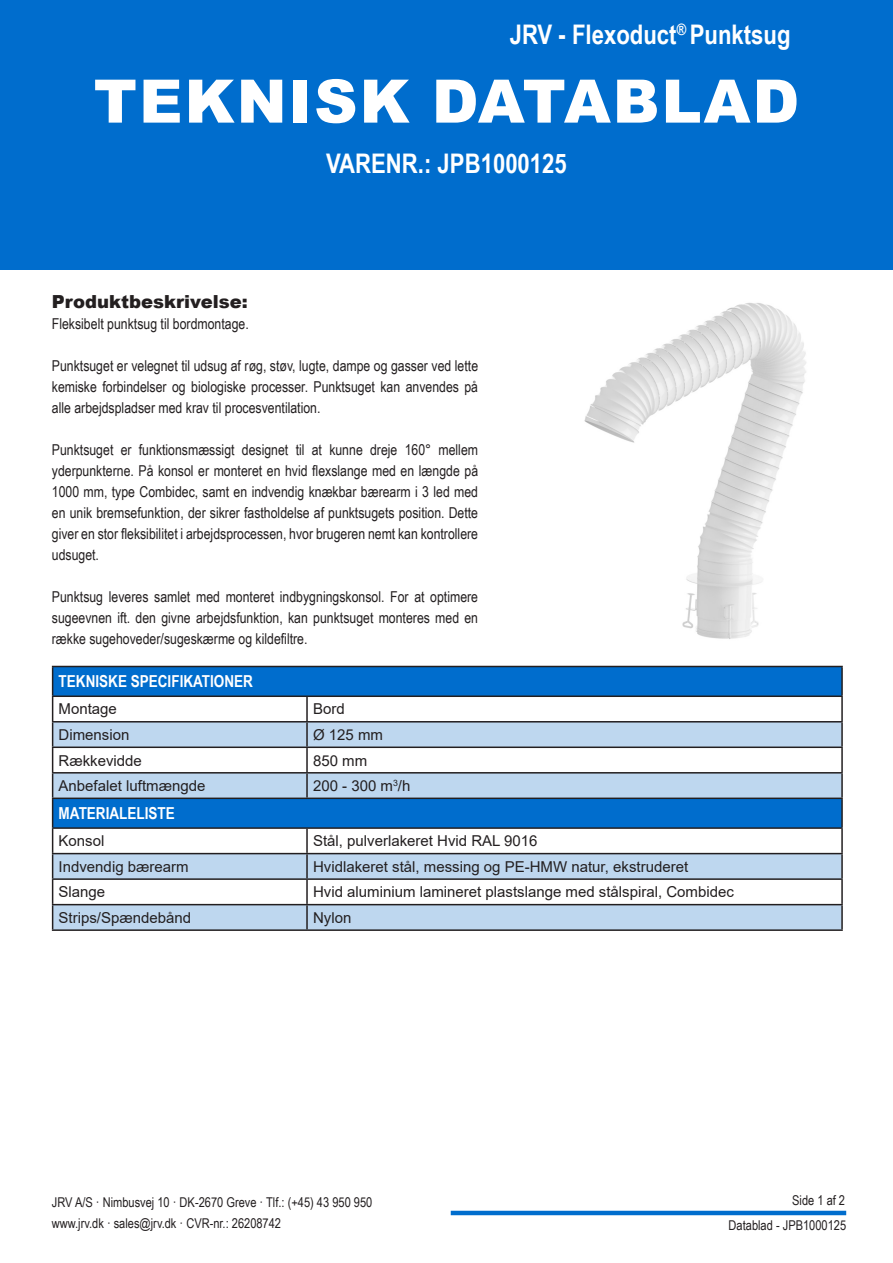
<style>
.page{position:relative;width:893px;height:1263px;background:#fff}
.page>*{position:absolute;margin:0;border:0;box-sizing:border-box;transform-origin:0 0}
.t1{font:900 60px "Arial";letter-spacing:.035em;color:#fff}
.t2{font:700 27px "Arial Narrow";color:#fff}
.t3{font:900 18px "Arial";color:#231f20}
.t4{font:700 16.5px "Arial Narrow";color:#fff}
.t5{font:15px/21px "Arial Narrow";color:#231f20;text-align:justify}
.t6{font:15px "Arial";color:#231f20}
.t7{font:13.5px/24.5px "Arial Narrow";color:#231f20;text-align:right}
</style>
<div class="page">
<hr style="left:451px;top:1211px;width:395px;height:4px;background:#006dcd">
<div style="left:53px;top:667px;width:788px;height:28px;background:#006dcd"></div>
<svg style="left:53px;top:722px;width:788px;height:207px;fill:#bed7ef"></svg>
<hr style="left:52px;top:666px;width:255px;height:1px;background:#231f20">
<hr style="left:307px;top:666px;width:536px;height:1px;background:#231f20">
<hr style="left:841px;top:667px;width:2px;height:28px;background:#231f20">
<hr style="left:52px;top:695px;width:255px;height:2px;background:#231f20">
<hr style="left:307px;top:695px;width:536px;height:2px;background:#231f20">
<hr style="left:306px;top:697px;width:2px;height:24px;background:#231f20">
<hr style="left:841px;top:697px;width:2px;height:24px;background:#231f20">
<hr style="left:52px;top:721px;width:255px;height:1px;background:#231f20">
<hr style="left:307px;top:721px;width:536px;height:1px;background:#231f20">
<hr style="left:306px;top:722px;width:2px;height:24px;background:#231f20">
<hr style="left:841px;top:722px;width:2px;height:24px;background:#231f20">
<hr style="left:52px;top:746px;width:255px;height:2px;background:#231f20">
<hr style="left:307px;top:746px;width:536px;height:2px;background:#231f20">
<hr style="left:306px;top:748px;width:2px;height:24px;background:#231f20">
<hr style="left:841px;top:748px;width:2px;height:24px;background:#231f20">
<hr style="left:52px;top:772px;width:255px;height:1px;background:#231f20">
<hr style="left:307px;top:772px;width:536px;height:1px;background:#231f20">
<hr style="left:306px;top:773px;width:2px;height:24px;background:#231f20">
<hr style="left:841px;top:773px;width:2px;height:24px;background:#231f20">
<hr style="left:52px;top:797px;width:255px;height:2px;background:#231f20">
<hr style="left:307px;top:797px;width:536px;height:2px;background:#231f20">
<hr style="left:841px;top:799px;width:2px;height:28px;background:#231f20">
<hr style="left:52px;top:827px;width:255px;height:2px;background:#231f20">
<hr style="left:307px;top:827px;width:536px;height:2px;background:#231f20">
<hr style="left:306px;top:829px;width:2px;height:24px;background:#231f20">
<hr style="left:841px;top:829px;width:2px;height:24px;background:#231f20">
<hr style="left:52px;top:853px;width:255px;height:1px;background:#231f20">
<hr style="left:307px;top:853px;width:536px;height:1px;background:#231f20">
<hr style="left:306px;top:854px;width:2px;height:24px;background:#231f20">
<hr style="left:841px;top:854px;width:2px;height:24px;background:#231f20">
<hr style="left:52px;top:878px;width:255px;height:2px;background:#231f20">
<hr style="left:307px;top:878px;width:536px;height:2px;background:#231f20">
<hr style="left:306px;top:880px;width:2px;height:24px;background:#231f20">
<hr style="left:841px;top:880px;width:2px;height:24px;background:#231f20">
<hr style="left:52px;top:904px;width:255px;height:1px;background:#231f20">
<svg style="left:52px;top:667px;width:1px;height:262px"></svg>
<hr style="left:307px;top:904px;width:536px;height:1px;background:#231f20">
<hr style="left:306px;top:905px;width:2px;height:24px;background:#231f20">
<hr style="left:841px;top:905px;width:2px;height:24px;background:#231f20">
<hr style="left:52px;top:929px;width:255px;height:2px;background:#231f20">
<hr style="left:307px;top:929px;width:536px;height:2px;background:#231f20">
<div style="left:0;top:0;width:893px;height:269px;background:#006dcd"></div>
<img style="left:584px;top:303px;width:222px;height:336px">
<p class="t2" style="left:510px;top:14px;width:282px">JRV - Flexoduct<sup>®</sup> Punktsug</p>
<p class="t1" style="left:94px;top:58px;width:707px">TEKNISK DATABLAD</p>
<p class="t2" style="left:326px;top:143px;width:242px">VARENR.: JPB1000125</p>
<p class="t3" style="left:52px;top:288px;width:197px">Produktbeskrivelse:</p>
<p class="t5" style="left:52px;top:312px;width:198px">Fleksibelt punktsug til bordmontage.</p>
<p class="t5" style="left:52px;top:354px;width:428px">Punktsuget er velegnet til udsug af røg, støv, lugte, dampe og gasser ved lette kemiske forbindelser og biologiske processer. Punktsuget kan anvendes på alle arbejdspladser med krav til procesventilation.</p>
<p class="t5" style="left:52px;top:438px;width:428px">Punktsuget er funktionsmæssigt designet til at kunne dreje 160° mellem yderpunkterne. På konsol er monteret en hvid flexslange med en længde på 1000 mm, type Combidec, samt en indvendig knækbar bærearm i 3 led med en unik bremsefunktion, der sikrer fastholdelse af punktsugets position. Dette giver en stor fleksibilitet i arbejdsprocessen, hvor brugeren nemt kan kontrollere udsuget.</p>
<p class="t5" style="left:52px;top:585px;width:428px">Punktsug leveres samlet med monteret indbygningskonsol. For at optimere sugeevnen ift. den givne arbejdsfunktion, kan punktsuget monteres med en række sugehoveder/sugeskærme og kildefiltre.</p>
<p class="t4" style="left:59px;top:669px;width:196px">TEKNISKE SPECIFIKATIONER</p>
<p class="t6" style="left:59px;top:699px;width:60px">Montage</p>
<p class="t6" style="left:313px;top:699px;width:33px">Bord</p>
<p class="t6" style="left:59px;top:724px;width:72px">Dimension</p>
<p class="t6" style="left:313px;top:724px;width:72px">Ø 125 mm</p>
<p class="t6" style="left:59px;top:750px;width:85px">Rækkevidde</p>
<p class="t6" style="left:313px;top:750px;width:56px">850 mm</p>
<p class="t6" style="left:59px;top:775px;width:148px">Anbefalet luftmængde</p>
<p class="t6" style="left:313px;top:775px;width:99px">200 - 300 m<sup>3</sup>/h</p>
<p class="t4" style="left:59px;top:801px;width:118px">MATERIALELISTE</p>
<p class="t6" style="left:59px;top:831px;width:47px">Konsol</p>
<p class="t6" style="left:313px;top:831px;width:226px">Stål, pulverlakeret Hvid RAL 9016</p>
<p class="t6" style="left:59px;top:856px;width:132px">Indvendig bærearm</p>
<p class="t6" style="left:313px;top:856px;width:377px">Hvidlakeret stål, messing og PE-HMW natur, ekstruderet</p>
<p class="t6" style="left:59px;top:882px;width:48px">Slange</p>
<p class="t6" style="left:313px;top:882px;width:422px">Hvid aluminium lamineret plastslange med stålspiral, Combidec</p>
<p class="t6" style="left:59px;top:907px;width:134px">Strips/Spændebånd</p>
<p class="t6" style="left:313px;top:907px;width:40px">Nylon</p>
<p class="t7" style="left:52px;top:1189px;width:322px">JRV A/S · Nimbusvej 10 · DK-2670 Greve · Tlf.: (+45) 43 950 950</p>
<p class="t7" style="left:52px;top:1210px;width:231px">www.jrv.dk · sales@jrv.dk · CVR-nr.: 26208742</p>
<p class="t7" style="left:729px;top:1188px;width:119px">Side 1 af 2<br>Datablad - JPB1000125</p>
</div>
